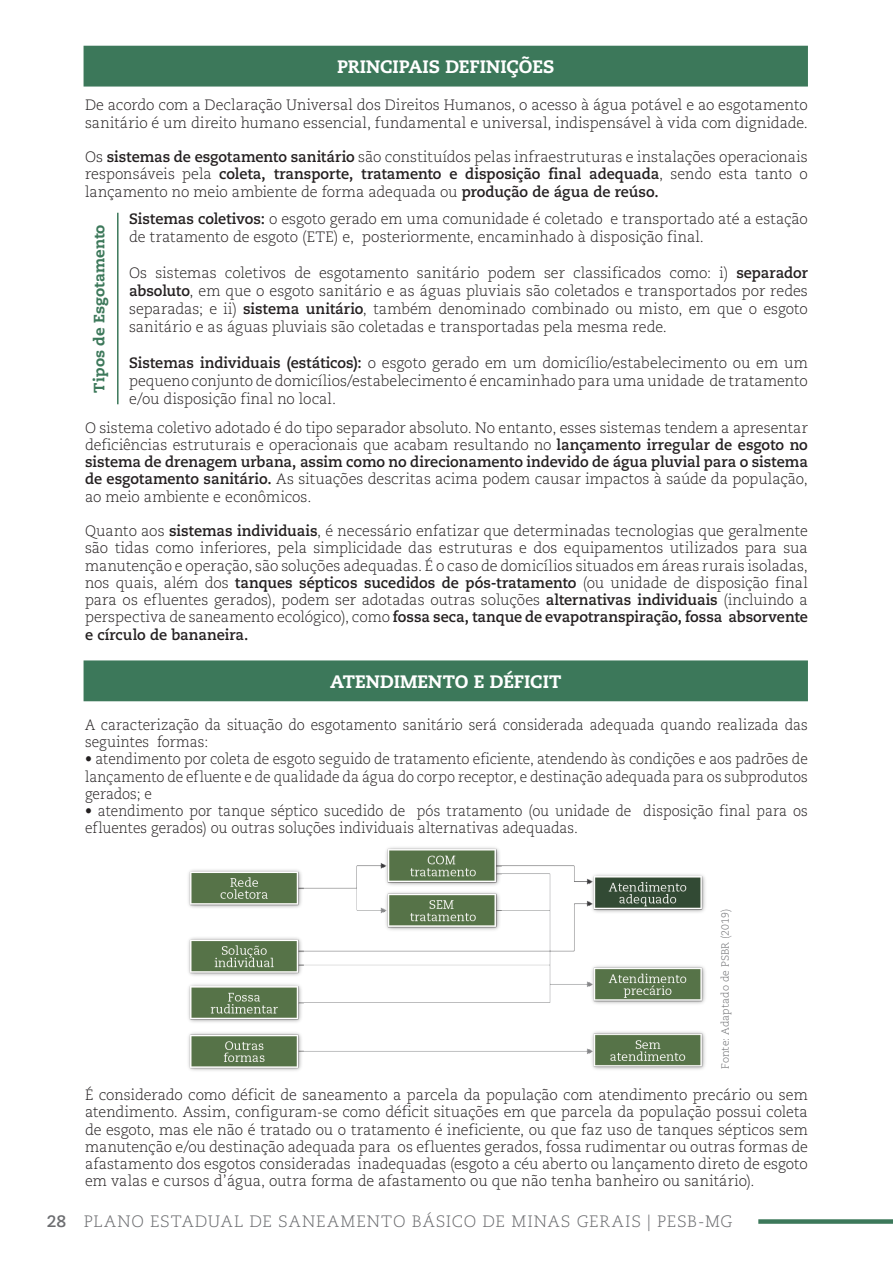
<style>
.page{position:relative;width:893px;height:1263px;background:#fff}
.page>*{position:absolute;margin:0;border:0;box-sizing:border-box;transform-origin:0 0}
.t1{font:800 18px "Caecilia LT Std";color:#fff}
.t2{font:300 16.5px "Caecilia LT Std";letter-spacing:.05em;color:#6c6d70}
.t3{font:300 15px/17.2px "Caecilia LT Std";color:#231f20;text-align:justify}
.t4{font:300 15px/17.2px "Caecilia LT Std";color:#231f20;scale:.93 1}
.t5{font:800 15px "Caecilia LT Std";color:#3c785a}
.t6{font:300 10.5px "Caecilia LT Std";letter-spacing:.005em;color:#6c6d70}
.s1{font-weight:700}
</style>
<div class="page">
<div style="left:758px;top:1219px;width:135px;height:5px;background:#3c785a"></div>
<div style="left:84px;top:46px;width:723px;height:40px;background:#3c785a"></div>
<div style="left:84px;top:46px;width:724px;height:41px;border:2px solid #3c785a"></div>
<div style="left:84px;top:661px;width:723px;height:39px;background:#3c785a"></div>
<div style="left:84px;top:660px;width:724px;height:41px;border:2px solid #3c785a"></div>
<img style="left:188px;top:847px;width:517px;height:224px">
<hr style="left:117px;top:213px;width:2px;height:191px;background:#3c785a">
<p class="t1" style="left:337px;top:56px;width:219px">PRINCIPAIS DEFINIÇÕES</p>
<p class="t3" style="left:85px;top:97px;width:724px">De acordo com a Declaração Universal dos Direitos Humanos, o acesso à água potável e ao esgotamento sanitário é um direito humano essencial, fundamental e universal, indispensável à vida com dignidade.</p>
<p class="t3" style="left:85px;top:149px;width:724px">Os <span class="s1">sistemas de esgotamento sanitário</span> são constituídos pelas infraestruturas e instalações operacionais responsáveis pela <span class="s1">coleta, transporte, tratamento e disposição final adequada</span>, sendo esta tanto o lançamento no meio ambiente de forma adequada ou <span class="s1">produção de água de reúso.</span></p>
<p class="t5" style="left:90px;top:392px;width:170px;rotate:-90deg">Tipos de Esgotamento</p>
<p class="t3" style="left:129px;top:210px;width:680px;line-height:18px"><span class="s1">Sistemas coletivos:</span> o esgoto gerado em uma comunidade é coletado e transportado até a estação de tratamento de esgoto (ETE) e, posteriormente, encaminhado à disposição final.</p>
<p class="t3" style="left:129px;top:264px;width:680px;line-height:18px">Os sistemas coletivos de esgotamento sanitário podem ser classificados como: i) <span class="s1">separador absoluto</span>, em que o esgoto sanitário e as águas pluviais são coletados e transportados por redes separadas; e ii) <span class="s1">sistema unitário</span>, também denominado combinado ou misto, em que o esgoto sanitário e as águas pluviais são coletadas e transportadas pela mesma rede.</p>
<p class="t3" style="left:129px;top:354px;width:680px;line-height:18px"><span class="s1">Sistemas individuais (estáticos):</span> o esgoto gerado em um domicílio/estabelecimento ou em um pequeno conjunto de domicílios/estabelecimento é encaminhado para uma unidade de tratamento e/ou disposição final no local.</p>
<p class="t3" style="left:85px;top:419px;width:724px">O sistema coletivo adotado é do tipo separador absoluto. No entanto, esses sistemas tendem a apresentar deficiências estruturais e operacionais que acabam resultando no <span class="s1">lançamento irregular de esgoto no sistema de drenagem urbana, assim como no direcionamento indevido de água pluvial para o sistema de esgotamento sanitário.</span> As situações descritas acima podem causar impactos à saúde da população, ao meio ambiente e econômicos.</p>
<p class="t3" style="left:85px;top:523px;width:724px">Quanto aos <span class="s1">sistemas individuais</span>, é necessário enfatizar que determinadas tecnologias que geralmente são tidas como inferiores, pela simplicidade das estruturas e dos equipamentos utilizados para sua manutenção e operação, são soluções adequadas. É o caso de domicílios situados em áreas rurais isoladas, nos quais, além dos <span class="s1">tanques sépticos sucedidos de pós-tratamento</span> (ou unidade de disposição final para os efluentes gerados), podem ser adotadas outras soluções <span class="s1">alternativas individuais</span> (incluindo a perspectiva de saneamento ecológico), como <span class="s1">fossa seca, tanque de evapotranspiração, fossa absorvente e círculo de bananeira.</span></p>
<p class="t1" style="left:330px;top:670px;width:233px">ATENDIMENTO E DÉFICIT</p>
<p class="t4" style="left:85px;top:716px;width:779px">A caracterização da situação do esgotamento sanitário será considerada adequada quando realizada das seguintes formas:</p>
<p class="t4" style="left:85px;top:751px;width:779px;text-align:justify">• atendimento por coleta de esgoto seguido de tratamento eficiente, atendendo às condições e aos padrões de lançamento de efluente e de qualidade da água do corpo receptor, e destinação adequada para os subprodutos gerados; e</p>
<p class="t4" style="left:85px;top:803px;width:779px">• atendimento por tanque séptico sucedido de pós tratamento (ou unidade de disposição final para os efluentes gerados) ou outras soluções individuais alternativas adequadas.</p>
<p class="t6" style="left:719px;top:1069px;width:161px;rotate:-90deg">Fonte: Adaptado de PSBR (2019)</p>
<p class="t3" style="left:85px;top:1087px;width:724px">É considerado como déficit de saneamento a parcela da população com atendimento precário ou sem atendimento. Assim, configuram-se como déficit situações em que parcela da população possui coleta de esgoto, mas ele não é tratado ou o tratamento é ineficiente, ou que faz uso de tanques sépticos sem manutenção e/ou destinação adequada para os efluentes gerados, fossa rudimentar ou outras formas de afastamento dos esgotos consideradas inadequadas (esgoto a céu aberto ou lançamento direto de esgoto em valas e cursos d’água, outra forma de afastamento ou que não tenha banheiro ou sanitário).</p>
<p class="t2" style="left:47px;top:1212px;width:687px"><span class="s1">28</span> PLANO ESTADUAL DE SANEAMENTO BÁSICO DE MINAS GERAIS | PESB-MG</p>
</div>
